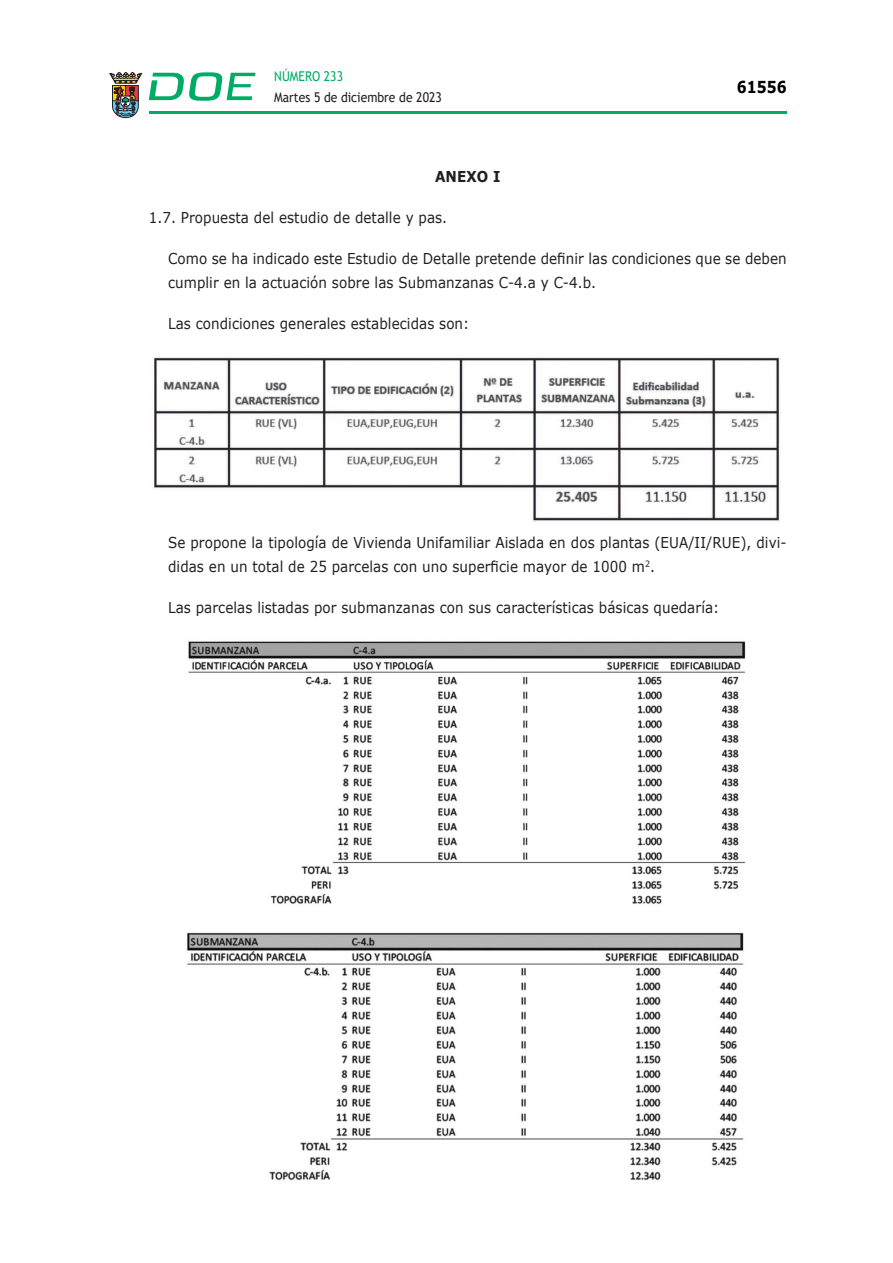
<style>
.page{position:relative;width:893px;height:1263px;background:#fff}
.page>*{position:absolute;margin:0;border:0;box-sizing:border-box;transform-origin:0 0}
.t1{font:700 16.5px "Verdana";color:#000;scale:.85 1}
.CUERPO_DE_TEXTO{font:15px/24px "Verdana";letter-spacing:.005em;color:#231f20;scale:.9 1}
.CUERPO_DE_TEXTO-2{font:700 15px "Verdana";letter-spacing:.005em;color:#231f20;scale:.9 1}
.t2{font:13.5px "Trebuchet MS";color:#231f20;scale:.9 1}
.t3{font:13.5px "Trebuchet MS";color:#00ab67;scale:.9 1}
</style>
<div class="page">
<hr style="left:149px;top:111px;width:638px;height:3px;background:#00ab66">
<svg style="left:109px;top:72px;width:33px;height:46px"></svg>
<svg style="left:149px;top:72px;width:106px;height:29px"></svg>
<img style="left:154px;top:357px;width:627px;height:165px">
<img style="left:188px;top:641px;width:558px;height:263px">
<img style="left:187px;top:932px;width:557px;height:249px">
<p class="t3" style="left:274px;top:67px;width:78px">NÚMERO 233</p>
<p class="t2" style="left:274px;top:88px;width:188px">Martes 5 de diciembre de 2023</p>
<p class="t1" style="left:737px;top:75px;width:60px">61556</p>
<p class="CUERPO_DE_TEXTO-2" style="left:435px;top:165px;width:74px">ANEXO I</p>
<p class="CUERPO_DE_TEXTO" style="left:149px;top:205px;width:333px">1.7. Propuesta del estudio de detalle y pas.</p>
<p class="CUERPO_DE_TEXTO" style="left:168px;top:246px;width:689px">Como se ha indicado este Estudio de Detalle pretende definir las condiciones que se deben cumplir en la actuación sobre las Submanzanas C-4.a y C-4.b.</p>
<p class="CUERPO_DE_TEXTO" style="left:168px;top:311px;width:336px">Las condiciones generales establecidas son:</p>
<p class="CUERPO_DE_TEXTO" style="left:168px;top:531px;width:689px">Se propone la tipología de Vivienda Unifamiliar Aislada en dos plantas (EUA/II/RUE), divi&shy;didas en un total de 25 parcelas con uno superficie mayor de 1000 m<sup>2</sup>.</p>
<p class="CUERPO_DE_TEXTO" style="left:168px;top:596px;width:614px">Las parcelas listadas por submanzanas con sus características básicas quedaría:</p>
</div>
